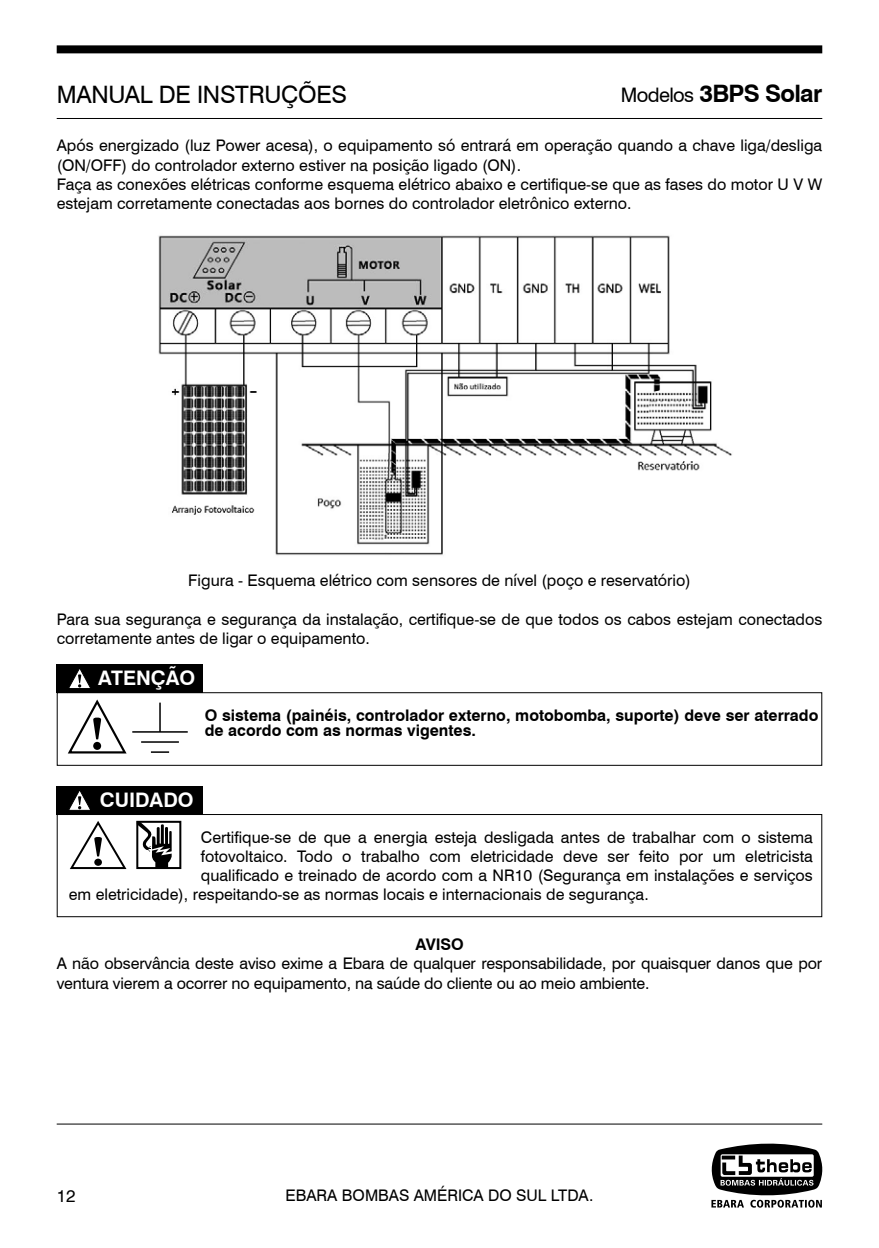
<style>
.page{position:relative;width:879px;height:1248px;background:#fff}
.page>*{position:absolute;margin:0;border:0;box-sizing:border-box;transform-origin:0 0}
.t1{font:24px "Swiss 721 BT";letter-spacing:-.01em;color:#000}
.t2{font:700 24px "Swiss 721 BT";letter-spacing:-.03em;color:#000}
.t3{font:700 20px "Swiss 721 BT";color:#fff}
.t4{font:17.2px "Swiss 721 BT";color:#000}
.t5{font:16px/19.2px "Swiss 721 BT";color:#000}
.t6{font:700 16px/15.2px "Swiss 721 BT";color:#000}
.s1{font-weight:400;font-size:20px}
</style>
<div class="page">
<div style="left:57px;top:45px;width:765px;height:8px;background:#000"></div>
<hr style="left:57px;top:118px;width:765px;height:1px;background:#000">
<hr style="left:57px;top:1123px;width:765px;height:1px;background:#000">
<svg style="left:711px;top:1143px;width:111px;height:64px"></svg>
<img style="left:158px;top:235px;width:574px;height:321px">
<svg style="left:67px;top:699px;width:60px;height:55px"></svg>
<hr style="left:159px;top:702px;width:2px;height:29px;background:#000">
<hr style="left:132px;top:731px;width:56px;height:1px;background:#000">
<hr style="left:141px;top:741px;width:38px;height:1px;background:#000">
<svg style="left:151px;top:751px;width:18px;height:1px"></svg>
<div style="left:57px;top:664px;width:146px;height:28px;background:#000"></div>
<svg style="left:69px;top:669px;width:22px;height:19px"></svg>
<div style="left:57px;top:692px;width:765px;height:73px;border:1px solid #000"></div>
<svg style="left:139px;top:823px;width:33px;height:43px"></svg>
<div style="left:136px;top:820px;width:45px;height:49px;border:2px solid #000"></div>
<svg style="left:70px;top:821px;width:57px;height:49px"></svg>
<div style="left:57px;top:785px;width:146px;height:29px;background:#000"></div>
<svg style="left:69px;top:791px;width:21px;height:20px"></svg>
<div style="left:57px;top:814px;width:765px;height:103px;border:1px solid #000"></div>
<h1 class="t1" style="left:57px;top:78px;width:292px">MANUAL DE INSTRUÇÕES</h1>
<h1 class="t2" style="left:621px;top:76px;width:203px"><span class="s1">Modelos</span> 3BPS Solar</h1>
<p class="t5" style="left:57px;top:135px;width:767px">Após energizado (luz Power acesa), o equipamento só entrará em operação quando a chave liga/desliga (ON/OFF) do controlador externo estiver na posição ligado (ON).<br>Faça as conexões elétricas conforme esquema elétrico abaixo e certifique-se que as fases do motor U V W estejam corretamente conectadas aos bornes do controlador eletrônico externo.</p>
<p class="t5" style="left:188px;top:570px;width:504px">Figura - Esquema elétrico com sensores de nível (poço e reservatório)</p>
<p class="t5" style="left:57px;top:608px;width:767px">Para sua segurança e segurança da instalação, certifique-se de que todos os cabos estejam conectados corretamente antes de ligar o equipamento.</p>
<p class="t3" style="left:98px;top:664px;width:99px">ATENÇÃO</p>
<p class="t6" style="left:205px;top:707px;width:615px">O sistema (painéis, controlador externo, motobomba, suporte) deve ser aterrado de acordo com as normas vigentes.</p>
<p class="t3" style="left:100px;top:785px;width:95px">CUIDADO</p>
<p class="t5" style="left:201px;top:827px;width:613px">Certifique-se de que a energia esteja desligada antes de trabalhar com o sistema</p>
<p class="t5" style="left:201px;top:846px;width:613px">fotovoltaico. Todo o trabalho com eletricidade deve ser feito por um eletricista</p>
<p class="t5" style="left:201px;top:865px;width:613px">qualificado e treinado de acordo com a NR10 (Segurança em instalações e serviços</p>
<p class="t5" style="left:69px;top:883px;width:581px">em eletricidade), respeitando-se as normas locais e internacionais de segurança.</p>
<p class="t6" style="left:415px;top:936px;width:50px">AVISO</p>
<p class="t5" style="left:57px;top:953px;width:767px">A não observância deste aviso exime a Ebara de qualquer responsabilidade, por quaisquer danos que por ventura vierem a ocorrer no equipamento, na saúde do cliente ou ao meio ambiente.</p>
<p class="t4" style="left:57px;top:1183px;width:20px">12</p>
<p class="t5" style="left:285px;top:1184px;width:309px">EBARA BOMBAS AMÉRICA DO SUL LTDA.</p>
</div>
